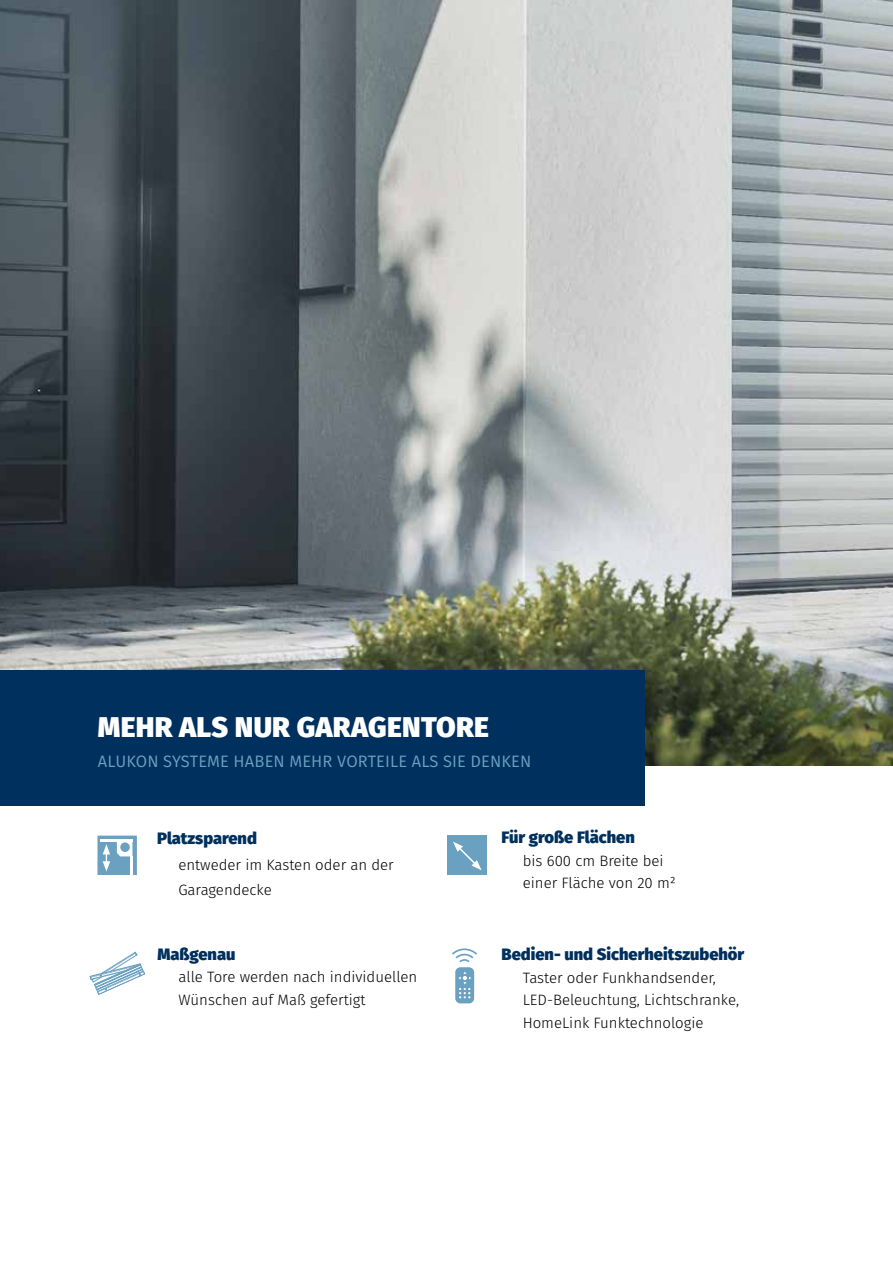
<style>
.page{position:relative;width:893px;height:1263px;background:#fff}
.page>*{position:absolute;margin:0;border:0;box-sizing:border-box;transform-origin:0 0}
.t1{font:800 28.5px "Fira Sans";letter-spacing:.01em;color:#fff}
.t2{font:800 16.5px "Fira Sans";color:#00305d}
.t3{font:16.5px "Fira Sans";letter-spacing:.01em;color:#6aa0c0}
.t4{font:300 15px/22.5px "Fira Sans";color:#000}
</style>
<div class="page">
<img style="left:0;top:0;width:893px;height:765px">
<div style="left:0;top:671px;width:644px;height:135px;background:#00305d"></div>
<svg style="left:452px;top:948px;width:25px;height:55px"></svg>
<div style="left:448px;top:835px;width:39px;height:39px;background:#6aa0c0"></div>
<svg style="left:453px;top:841px;width:29px;height:29px"></svg>
<svg style="left:89px;top:951px;width:56px;height:44px"></svg>
<div style="left:97px;top:836px;width:40px;height:39px;background:#6aa0c0;border:4px solid #6aa0c0"></div>
<svg style="left:117px;top:841px;width:15px;height:15px"></svg>
<hr style="left:130px;top:856px;width:2px;height:20px;background:#fff">
<svg style="left:103px;top:844px;width:7px;height:27px"></svg>
<div style="left:120px;top:842px;width:10px;height:10px;background:#6aa0c0;border-radius:50%"></div>
<hr style="left:100px;top:839px;width:32px;height:2px;background:#fff">
<h1 class="t1" style="left:98px;top:701px;width:392px">MEHR ALS NUR GARAGENTORE</h1>
<p class="t3" style="left:98px;top:749px;width:435px">ALUKON SYSTEME HABEN MEHR VORTEILE ALS SIE DENKEN</p>
<p class="t2" style="left:157px;top:824px;width:101px">Platzsparend</p>
<p class="t4" style="left:178px;top:852px;width:217px;line-height:25.5px">entweder im Kasten oder an der<br>Garagendecke</p>
<p class="t2" style="left:157px;top:939px;width:80px">Maßgenau</p>
<p class="t4" style="left:179px;top:966px;width:240px">alle Tore werden nach individuellen<br>Wünschen auf Maß gefertigt</p>
<p class="t2" style="left:502px;top:823px;width:135px">Für große Flächen</p>
<p class="t4" style="left:523px;top:849px;width:154px">bis 600 cm Breite bei einer Fläche von 20 m²</p>
<p class="t2" style="left:501px;top:939px;width:244px">Bedien- und Sicherheitszubehör</p>
<p class="t4" style="left:523px;top:966px;width:218px">Taster oder Funkhandsender,<br>LED-Beleuchtung, Lichtschranke,<br>HomeLink Funktechnologie</p>
</div>
